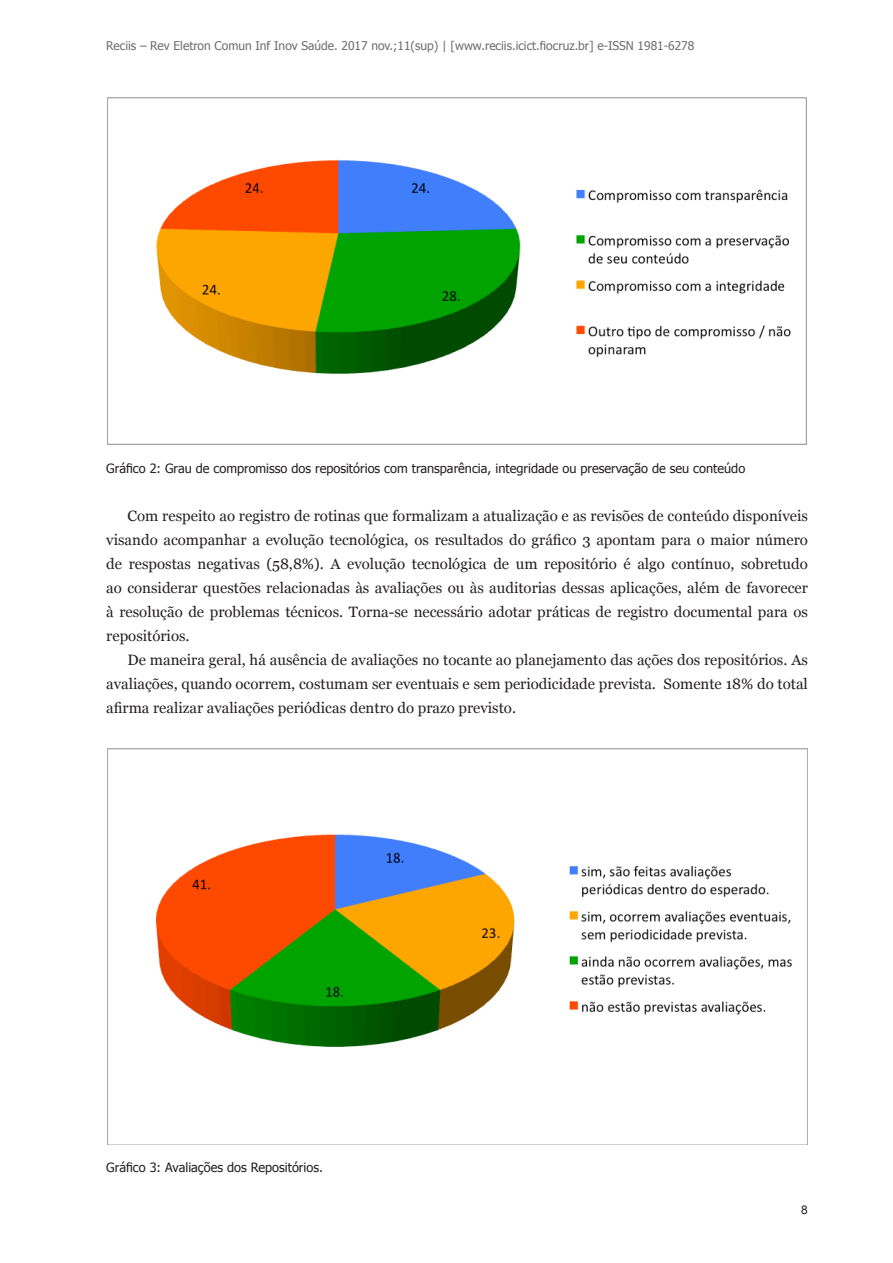
<style>
.page{position:relative;width:893px;height:1263px;background:#fff}
.page>*{position:absolute;margin:0;border:0;box-sizing:border-box;transform-origin:0 0}
.t1{font:15px/24px "Georgia";color:#231f20;text-align:justify}
.t2{font:12.75px "Tahoma";color:#231f20}
.t3{font:12px "Tahoma";color:#6c6d70}
.t4{font:12px "Arial";color:#231f20}
</style>
<div class="page">
<img style="left:107px;top:97px;width:700px;height:348px">
<img style="left:107px;top:749px;width:701px;height:395px">
<p class="t3" style="left:106px;top:38px;width:590px">Reciis – Rev Eletron Comun Inf Inov Saúde. 2017 nov.;11(sup) | [www.reciis.icict.fiocruz.br] e-ISSN 1981-6278</p>
<p class="t2" style="left:106px;top:459px;width:640px">Gráfico 2: Grau de compromisso dos repositórios com transparência, integridade ou preservação de seu conteúdo</p>
<p class="t1" style="left:106px;top:504px;width:703px;text-indent:21px">Com respeito ao registro de rotinas que formalizam a atualização e as revisões de conteúdo disponíveis visando acompanhar a evolução tecnológica, os resultados do gráfico 3 apontam para o maior número de respostas negativas (58,8%). A evolução tecnológica de um repositório é algo contínuo, sobretudo ao considerar questões relacionadas às avaliações ou às auditorias dessas aplicações, além de favorecer à resolução de problemas técnicos. Torna-se necessário adotar práticas de registro documental para os repositórios.</p>
<p class="t1" style="left:106px;top:648px;width:703px;text-indent:21px">De maneira geral, há ausência de avaliações no tocante ao planejamento das ações dos repositórios. As avaliações, quando ocorrem, costumam ser eventuais e sem periodicidade prevista. Somente 18% do total afirma realizar avaliações periódicas dentro do prazo previsto.</p>
<p class="t2" style="left:106px;top:1159px;width:218px">Gráfico 3: Avaliações dos Repositórios.</p>
<p class="t4" style="left:801px;top:1202px;width:8px">8</p>
</div>
